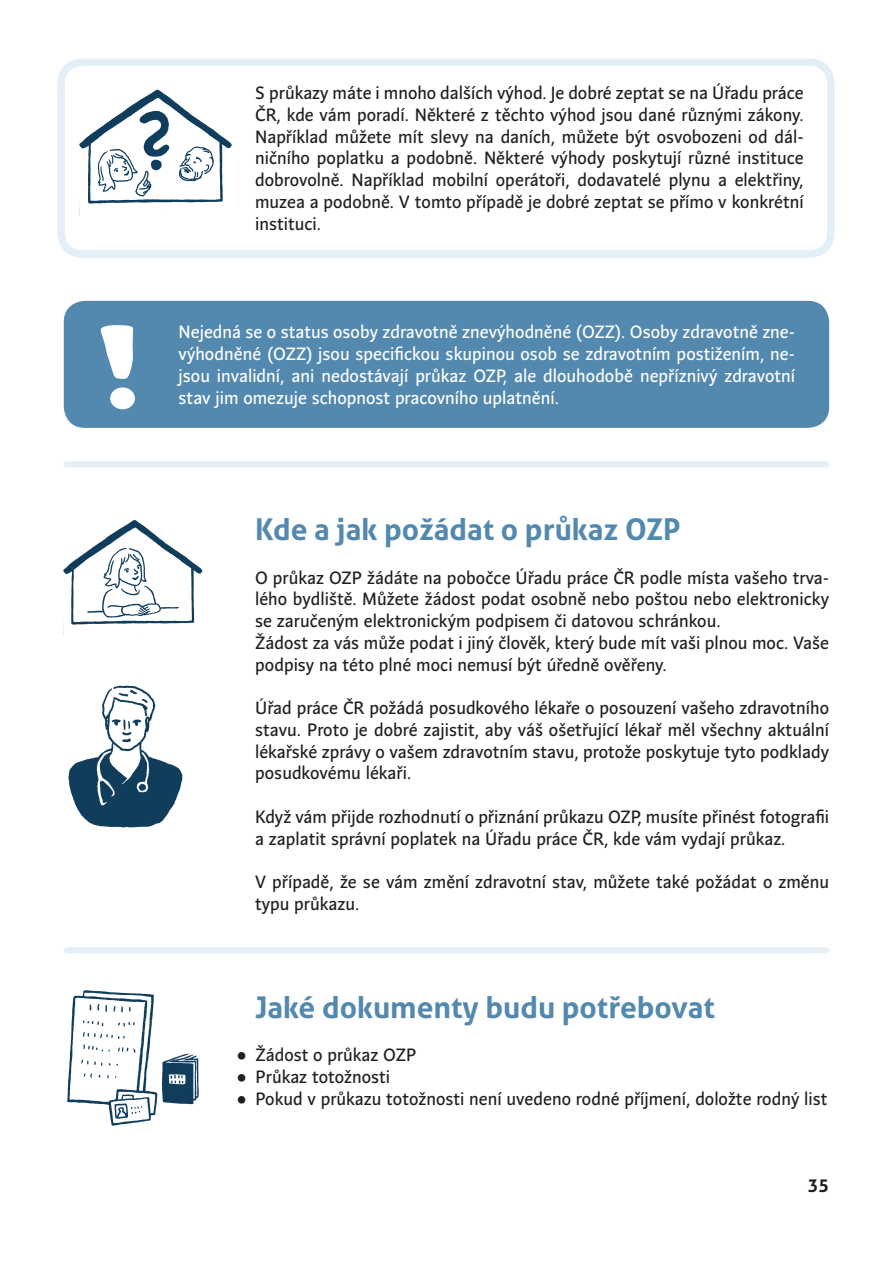
<style>
.page{position:relative;width:893px;height:1263px;background:#fff}
.page>*{position:absolute;margin:0;border:0;box-sizing:border-box;transform-origin:0 0}
.piktogramy{font:700 30px "Aller";color:#5389ae}
.text_piktogramy{font:17.7px/21.8px "Andulka Sans Text";color:#231f20;text-align:justify}
.pozor{font:17.7px/21.8px "Andulka Sans Text";color:#fff;text-align:justify}
.text_odrážky{font:17.7px "Andulka Sans Text";color:#231f20}
.t1{font:700 17.7px "Aller";color:#231f20}
</style>
<div class="page">
<div style="left:64px;top:301px;width:765px;height:127px;background:#5389ae;border-radius:21px"></div>
<svg style="left:101px;top:325px;width:32px;height:54px"></svg>
<div style="left:110px;top:387px;width:25px;height:22px;background:#fff;border-radius:50%"></div>
<div style="left:57px;top:58px;width:778px;height:200px;border:8px solid #e2eff6;border-radius:21px"></div>
<img style="left:80px;top:89px;width:152px;height:127px">
<div style="left:67px;top:461px;width:759px;height:6px;background:#e2eff6"></div>
<div style="left:67px;top:947px;width:759px;height:6px;background:#e2eff6"></div>
<img style="left:67px;top:990px;width:132px;height:136px">
<img style="left:68px;top:685px;width:115px;height:143px">
<img style="left:64px;top:520px;width:139px;height:105px">
<p class="text_piktogramy" style="left:255px;top:82px;width:550px">S průkazy máte i mnoho dalších výhod. Je dobré zeptat se na Úřadu práce ČR, kde vám poradí. Některé z těchto výhod jsou dané různými zákony.<br>Například můžete mít slevy na daních, můžete být osvobozeni od dál&shy;ničního poplatku a podobně. Některé výhody poskytují různé instituce dobrovolně. Například mobilní operátoři, dodavatelé plynu a elektřiny, muzea a podobně. V tomto případě je dobré zeptat se přímo v konkrétní instituci.</p>
<p class="pozor" style="left:179px;top:321px;width:618px">Nejedná se o status osoby zdravotně znevýhodněné (OZZ). Osoby zdravotně zne&shy;výhodněné (OZZ) jsou specifickou skupinou osob se zdravotním postižením, ne&shy;jsou invalidní, ani nedostávají průkaz OZP, ale dlouhodobě nepříznivý zdravotní stav jim omezuje schopnost pracovního uplatnění.</p>
<p class="piktogramy" style="left:255px;top:511px;width:427px">Kde a jak požádat o průkaz OZP</p>
<p class="text_piktogramy" style="left:255px;top:567px;width:576px">O průkaz OZP žádáte na pobočce Úřadu práce ČR podle místa vašeho trva&shy;lého bydliště. Můžete žádost podat osobně nebo poštou nebo elektronicky se zaručeným elektronickým podpisem či datovou schránkou.</p>
<p class="text_piktogramy" style="left:255px;top:632px;width:576px">Žádost za vás může podat i jiný člověk, který bude mít vaši plnou moc. Vaše podpisy na této plné moci nemusí být úředně ověřeny.</p>
<p class="text_piktogramy" style="left:255px;top:697px;width:576px">Úřad práce ČR požádá posudkového lékaře o posouzení vašeho zdravotního stavu. Proto je dobré zajistit, aby váš ošetřující lékař měl všechny aktuální lékařské zprávy o vašem zdravotním stavu, protože poskytuje tyto podklady posudkovému lékaři.</p>
<p class="text_piktogramy" style="left:255px;top:806px;width:576px">Když vám přijde rozhodnutí o přiznání průkazu OZP, musíte přinést fotografii a zaplatit správní poplatek na Úřadu práce ČR, kde vám vydají průkaz.</p>
<p class="text_piktogramy" style="left:255px;top:871px;width:576px">V případě, že se vám změní zdravotní stav, můžete také požádat o změnu typu průkazu.</p>
<p class="piktogramy" style="left:255px;top:989px;width:461px">Jaké dokumenty budu potřebovat</p>
<p class="text_odrážky" style="left:237px;top:1045px;width:181px">• Žádost o průkaz OZP</p>
<p class="text_odrážky" style="left:237px;top:1066px;width:155px">• Průkaz totožnosti</p>
<p class="text_odrážky" style="left:237px;top:1088px;width:592px">• Pokud v průkazu totožnosti není uvedeno rodné příjmení, doložte rodný list</p>
<p class="t1" style="left:808px;top:1174px;width:23px">35</p>
</div>
